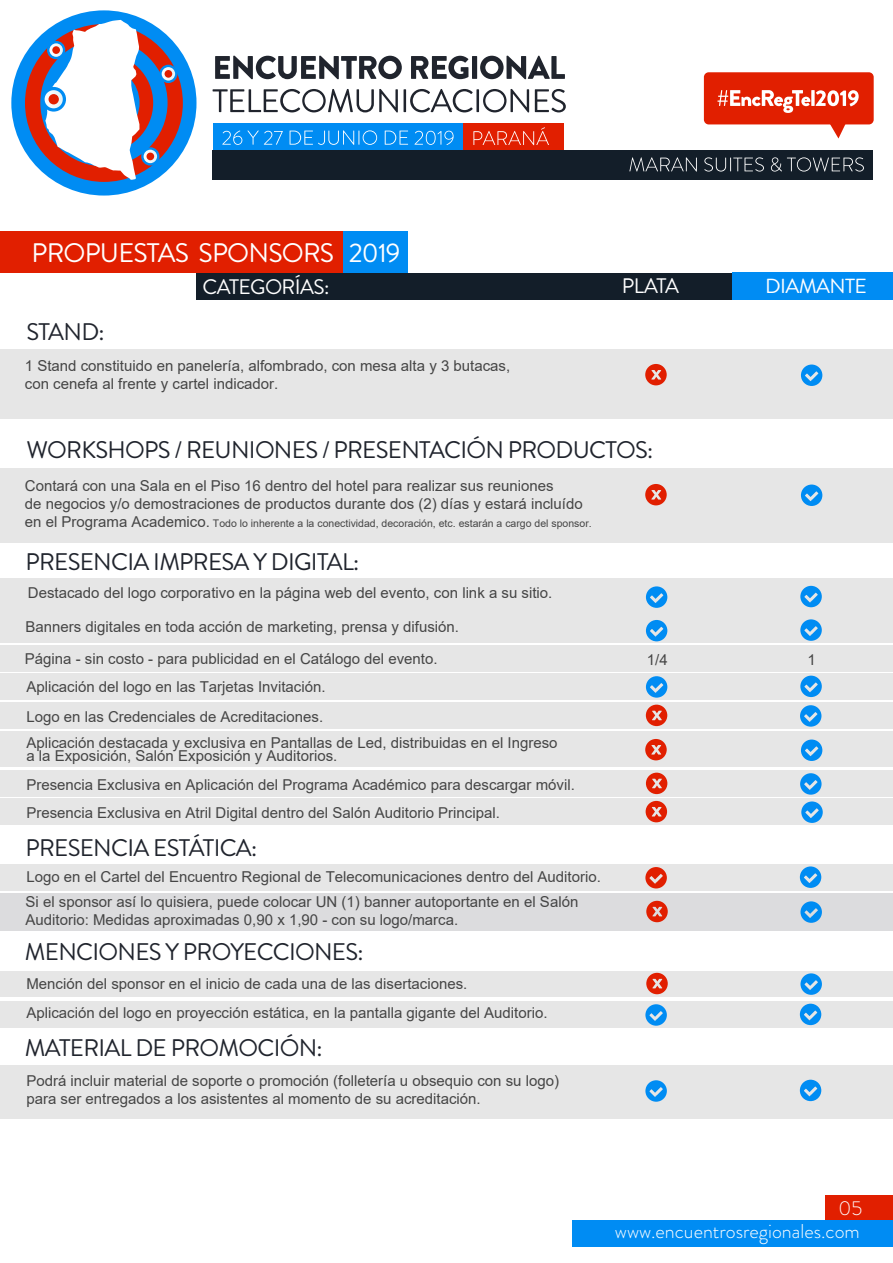
<style>
.page{position:relative;width:893px;height:1263px;background:#fff}
.page>*{position:absolute;margin:0;border:0;box-sizing:border-box;transform-origin:0 0}
.t1{font:26.85px "Brandon Grotesque";letter-spacing:-.03em;color:#fff}
.t2{font:24px "Brandon Grotesque";letter-spacing:-.03em;color:#20242d}
.t3{font:21px "Brandon Grotesque";letter-spacing:-.03em;color:#fff}
.t4{font:20.4px "Brandon Grotesque";letter-spacing:-.03em;color:#fff}
.t5{font:300 19.95px "Brandon Grotesque";color:#fff}
.t6{font:15px/18px "Arial";color:#454545}
.t7{font:10.5px "Arial";color:#454545}
.s1{font-size:15px}
</style>
<div class="page">
<div style="left:573px;top:1220px;width:320px;height:26px;background:#008cf3"></div>
<div style="left:825px;top:1195px;width:68px;height:25px;background:#e11f00"></div>
<div style="left:704px;top:72px;width:170px;height:52px;background:#e11f00;border-radius:5px"></div>
<div style="left:213px;top:150px;width:660px;height:29px;background:#131e29"></div>
<svg style="left:629px;top:157px;width:68px;height:15px"></svg>
<svg style="left:704px;top:157px;width:60px;height:15px"></svg>
<svg style="left:771px;top:157px;width:93px;height:15px"></svg>
<svg style="left:717px;top:90px;width:93px;height:23px"></svg>
<svg style="left:811px;top:90px;width:4px;height:16px"></svg>
<svg style="left:816px;top:90px;width:43px;height:16px"></svg>
<svg style="left:828px;top:124px;width:19px;height:15px"></svg>
<div style="left:436px;top:124px;width:128px;height:26px;background:#e11f00"></div>
<svg style="left:215px;top:56px;width:187px;height:23px"></svg>
<svg style="left:411px;top:56px;width:57px;height:23px"></svg>
<div style="left:472px;top:56px;width:5px;height:23px;background:#20242d"></div>
<svg style="left:480px;top:56px;width:85px;height:23px"></svg>
<svg style="left:213px;top:89px;width:185px;height:23px"></svg>
<hr style="left:404px;top:89px;width:2px;height:23px;background:#20242d">
<svg style="left:410px;top:89px;width:63px;height:23px"></svg>
<hr style="left:476px;top:89px;width:3px;height:23px;background:#20242d">
<svg style="left:483px;top:89px;width:46px;height:23px"></svg>
<svg style="left:535px;top:89px;width:31px;height:23px"></svg>
<div style="left:11px;top:10px;width:185px;height:186px;background:#008cf3;border-radius:50%"></div>
<div style="left:25px;top:24px;width:158px;height:158px;background:#e11f00;border-radius:50%"></div>
<div style="left:40px;top:39px;width:128px;height:127px;background:#008cf3;border-radius:50%"></div>
<div style="left:54px;top:53px;width:99px;height:99px;background:#e11f00;border-radius:50%"></div>
<svg style="left:45px;top:20px;width:94px;height:160px"></svg>
<svg style="left:43px;top:89px;width:21px;height:21px"></svg>
<div style="left:41px;top:87px;width:25px;height:25px;border:3px solid #008cf3;border-radius:50%"></div>
<div style="left:49px;top:94px;width:10px;height:10px;background:#e11f00;border-radius:50%"></div>
<svg style="left:142px;top:148px;width:16px;height:16px"></svg>
<div style="left:141px;top:147px;width:18px;height:19px;border:2px solid #008cf3;border-radius:50%"></div>
<div style="left:147px;top:153px;width:7px;height:7px;background:#e11f00;border-radius:50%"></div>
<svg style="left:48px;top:42px;width:16px;height:16px"></svg>
<div style="left:47px;top:41px;width:18px;height:18px;border:2px solid #008cf3;border-radius:50%"></div>
<div style="left:52px;top:46px;width:8px;height:8px;background:#e11f00;border-radius:50%"></div>
<svg style="left:160px;top:66px;width:16px;height:16px"></svg>
<div style="left:159px;top:65px;width:19px;height:18px;border:2px solid #008cf3;border-radius:50%"></div>
<div style="left:165px;top:70px;width:7px;height:8px;background:#e11f00;border-radius:50%"></div>
<svg style="left:473px;top:127px;width:76px;height:18px"></svg>
<div style="left:213px;top:124px;width:249px;height:26px;background:#008cf3"></div>
<svg style="left:222px;top:130px;width:61px;height:15px"></svg>
<svg style="left:290px;top:130px;width:87px;height:15px"></svg>
<svg style="left:385px;top:131px;width:23px;height:14px"></svg>
<svg style="left:415px;top:131px;width:39px;height:14px"></svg>
<div style="left:0;top:232px;width:408px;height:41px;background:#e11f00"></div>
<div style="left:344px;top:232px;width:64px;height:41px;background:#008cf3"></div>
<div style="left:196px;top:273px;width:697px;height:27px;background:#131e29"></div>
<div style="left:732px;top:273px;width:161px;height:27px;background:#008cf3"></div>
<div style="left:0;top:1001px;width:893px;height:27px;background:#e6e6e6"></div>
<svg style="left:645px;top:1004px;width:22px;height:22px"></svg>
<svg style="left:800px;top:1004px;width:21px;height:21px"></svg>
<div style="left:0;top:972px;width:893px;height:25px;background:#e6e6e6"></div>
<svg style="left:646px;top:973px;width:22px;height:21px"></svg>
<svg style="left:800px;top:973px;width:22px;height:22px"></svg>
<div style="left:0;top:469px;width:893px;height:74px;background:#e6e6e6"></div>
<div style="left:0;top:578px;width:893px;height:37px;background:#e6e6e6"></div>
<div style="left:0;top:616px;width:893px;height:27px;background:#e6e6e6"></div>
<div style="left:0;top:645px;width:893px;height:27px;background:#e6e6e6"></div>
<div style="left:0;top:673px;width:893px;height:27px;background:#e6e6e6"></div>
<div style="left:0;top:702px;width:893px;height:27px;background:#e6e6e6"></div>
<div style="left:0;top:770px;width:893px;height:27px;background:#e6e6e6"></div>
<div style="left:0;top:798px;width:893px;height:27px;background:#e6e6e6"></div>
<div style="left:0;top:864px;width:893px;height:27px;background:#e6e6e6"></div>
<div style="left:0;top:893px;width:893px;height:37px;background:#dcdcde"></div>
<div style="left:0;top:731px;width:893px;height:36px;background:#e6e6e6"></div>
<svg style="left:646px;top:586px;width:21px;height:22px"></svg>
<svg style="left:800px;top:586px;width:22px;height:21px"></svg>
<svg style="left:646px;top:620px;width:21px;height:21px"></svg>
<svg style="left:800px;top:619px;width:22px;height:22px"></svg>
<svg style="left:646px;top:676px;width:21px;height:22px"></svg>
<svg style="left:800px;top:676px;width:22px;height:21px"></svg>
<svg style="left:646px;top:705px;width:21px;height:21px"></svg>
<svg style="left:800px;top:705px;width:21px;height:22px"></svg>
<svg style="left:645px;top:484px;width:22px;height:21px"></svg>
<svg style="left:801px;top:484px;width:21px;height:22px"></svg>
<svg style="left:645px;top:739px;width:22px;height:21px"></svg>
<svg style="left:801px;top:739px;width:21px;height:22px"></svg>
<svg style="left:646px;top:773px;width:21px;height:21px"></svg>
<svg style="left:800px;top:773px;width:21px;height:22px"></svg>
<svg style="left:646px;top:801px;width:21px;height:21px"></svg>
<svg style="left:801px;top:801px;width:22px;height:22px"></svg>
<svg style="left:645px;top:867px;width:22px;height:21px"></svg>
<svg style="left:800px;top:866px;width:21px;height:22px"></svg>
<svg style="left:646px;top:901px;width:22px;height:21px"></svg>
<svg style="left:800px;top:901px;width:22px;height:22px"></svg>
<div style="left:0;top:1065px;width:893px;height:54px;background:#e6e6e6"></div>
<svg style="left:645px;top:1080px;width:22px;height:22px"></svg>
<svg style="left:800px;top:1080px;width:21px;height:21px"></svg>
<div style="left:0;top:349px;width:893px;height:69px;background:#e6e6e6"></div>
<svg style="left:645px;top:364px;width:22px;height:21px"></svg>
<svg style="left:801px;top:364px;width:21px;height:22px"></svg>
<h1 class="t1" style="left:32px;top:234px;width:370px">PROPUESTAS SPONSORS 2019</h1>
<h3 class="t3" style="left:202px;top:272px;width:128px">CATEGORÍAS:</h3>
<h3 class="t3" style="left:622px;top:272px;width:59px">PLATA</h3>
<h3 class="t4" style="left:765px;top:272px;width:103px">DIAMANTE</h3>
<h2 class="t2" style="left:26px;top:315px;width:80px">STAND:</h2>
<p class="t6" style="left:25px;top:357px;width:487px">1 Stand constituido en panelería, alfombrado, con mesa alta y 3 butacas, con cenefa al frente y cartel indicador.</p>
<h2 class="t2" style="left:26px;top:433px;width:628px">WORKSHOPS / REUNIONES / PRESENTACIÓN PRODUCTOS:</h2>
<p class="t6" style="left:25px;top:477px;width:559px">Contará con una Sala en el Piso 16 dentro del hotel para realizar sus reuniones<br>de negocios y/o demostraciones de productos durante dos (2) días y estará incluído</p>
<p class="t7" style="left:25px;top:516px;width:568px"><span class="s1">en el Programa Academico.</span> Todo lo inherente a la conectividad, decoración, etc. estarán a cargo del sponsor.</p>
<h2 class="t2" style="left:26px;top:545px;width:335px">PRESENCIA IMPRESA Y DIGITAL:</h2>
<p class="t6" style="left:28px;top:584px;width:526px">Destacado del logo corporativo en la página web del evento, con link a su sitio.</p>
<p class="t6" style="left:26px;top:617px;width:435px">Banners digitales en toda acción de marketing, prensa y difusión.</p>
<p class="t6" style="left:25px;top:650px;width:414px">Página - sin costo - para publicidad en el Catálogo del evento.</p>
<p class="t6" style="left:26px;top:678px;width:301px">Aplicación del logo en las Tarjetas Invitación.</p>
<p class="t6" style="left:26px;top:707px;width:298px">Logo en las Credenciales de Acreditaciones.</p>
<p class="t6" style="left:26px;top:735px;width:533px;line-height:13.5px">Aplicación destacada y exclusiva en Pantallas de Led, distribuidas en el Ingreso a la Exposición, Salón Exposición y Auditorios.</p>
<p class="t6" style="left:26px;top:775px;width:550px">Presencia Exclusiva en Aplicación del Programa Académico para descargar móvil.</p>
<p class="t6" style="left:26px;top:804px;width:475px">Presencia Exclusiva en Atril Digital dentro del Salón Auditorio Principal.</p>
<h2 class="t2" style="left:26px;top:831px;width:233px">PRESENCIA ESTÁTICA:</h2>
<p class="t6" style="left:26px;top:864px;width:577px;line-height:25.2px">Logo en el Cartel del Encuentro Regional de Telecomunicaciones dentro del Auditorio.<br>Si el sponsor así lo quisiera, puede colocar UN (1) banner autoportante en el Salón</p>
<p class="t6" style="left:26px;top:910px;width:434px">Auditorio: Medidas aproximadas 0,90 x 1,90 - con su logo/marca.</p>
<h2 class="t2" style="left:25px;top:935px;width:340px">MENCIONES Y PROYECCIONES:</h2>
<p class="t6" style="left:26px;top:970px;width:523px;line-height:28.2px">Mención del sponsor en el inicio de cada una de las disertaciones.<br>Aplicación del logo en proyección estática, en la pantalla gigante del Auditorio.</p>
<h2 class="t2" style="left:25px;top:1031px;width:299px">MATERIAL DE PROMOCIÓN:</h2>
<p class="t6" style="left:26px;top:1072px;width:534px">Podrá incluir material de soporte o promoción (folletería u obsequio con su logo) para ser entregados a los asistentes al momento de su acreditación.</p>
<p class="t6" style="left:647px;top:650px;width:22px">1/4</p>
<p class="t6" style="left:807px;top:650px;width:10px">1</p>
<h3 class="t5" style="left:838px;top:1194px;width:25px">05</h3>
<h3 class="t5" style="left:615px;top:1217px;width:246px">www.encuentrosregionales.com</h3>
</div>
